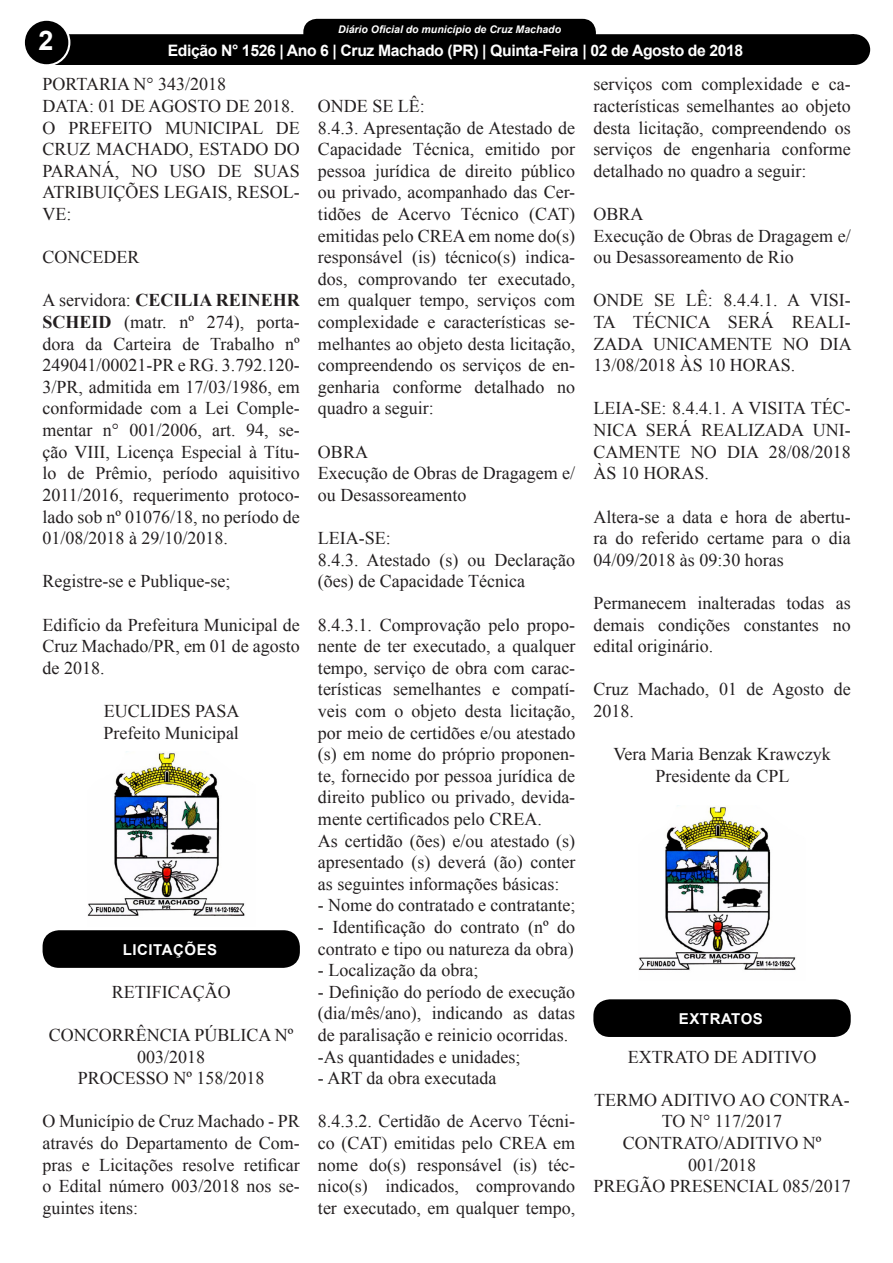
<style>
.page{position:relative;width:893px;height:1263px;background:#fff}
.page>*{position:absolute;margin:0;border:0;box-sizing:border-box;transform-origin:0 0}
.t1{font:700 27px "Arial";color:#fff}
.t2{font:18px/21.6px "Times New Roman";color:#231f20;text-align:justify}
.t3{font:700 15.75px "Arial";letter-spacing:-.025em;color:#fff}
.t4{font:700 15px "Arial";color:#fff}
.t5{font:700 15px "Arial";letter-spacing:.035em;color:#fff}
.t6{font:italic 700 10.5px "Arial";color:#fff}
.s1{font-weight:700}
</style>
<div class="page">
<div style="left:305px;top:20px;width:289px;height:28px;background:#000;border-radius:12px"></div>
<div style="left:303px;top:19px;width:293px;height:31px;border:3px solid #000;border-radius:12px"></div>
<div style="left:39px;top:34px;width:815px;height:31px;background:#000;border:2px solid #000"></div>
<div style="left:24px;top:20px;width:45px;height:45px;background:#000;border-radius:50%"></div>
<div style="left:23px;top:19px;width:47px;height:47px;border:2px solid #fff;border-radius:50%"></div>
<div style="left:840px;top:35px;width:29px;height:29px;background:#000;border-radius:50%"></div>
<div style="left:839px;top:34px;width:31px;height:31px;border:2px solid #000;border-radius:50%"></div>
<div style="left:102px;top:38px;width:676px;height:26px;background:#000"></div>
<img style="left:87px;top:752px;width:158px;height:164px">
<div style="left:43px;top:930px;width:257px;height:38px;background:#000;border-radius:16px"></div>
<img style="left:638px;top:806px;width:158px;height:164px">
<div style="left:593px;top:999px;width:258px;height:38px;background:#000;border-radius:16px"></div>
<p class="t6" style="left:338px;top:22px;width:224px">Diário Oficial do município de Cruz Machado</p>
<p class="t4" style="left:205px;top:40px;width:491px">Edição 1145 - Cruz Machado (PR) - Terça-Feira - 3 de Janeiro de 2017</p>
<p class="t2" style="left:43px;top:73px;width:185px">PORTARIA N° 343/2018</p>
<p class="t2" style="left:43px;top:95px;width:254px">DATA: 01 DE AGOSTO DE 2018.</p>
<p class="t2" style="left:43px;top:116px;width:259px">O PREFEITO MUNICIPAL DE CRUZ MACHADO, ESTADO DO PARANÁ, NO USO DE SUAS ATRIBUIÇÕES LEGAIS, RESOL-VE:</p>
<p class="t2" style="left:43px;top:246px;width:99px">CONCEDER</p>
<p class="t2" style="left:43px;top:289px;width:259px">A servidora: <span class="s1">CECILIA REINEHR SCHEID</span> (matr. nº 274), porta&shy;dora da Carteira de Trabalho nº 249041/00021-PR e RG. 3.792.120- 3/PR, admitida em 17/03/1986, em conformidade com a Lei Comple&shy;mentar n° 001/2006, art. 94, se&shy;ção VIII, Licença Especial à Títu&shy;lo de Prêmio, período aquisitivo 2011/2016, requerimento protoco&shy;lado sob nº 01076/18, no período de 01/08/2018 à 29/10/2018.</p>
<p class="t2" style="left:43px;top:570px;width:189px">Registre-se e Publique-se;</p>
<p class="t2" style="left:43px;top:613px;width:259px">Edifício da Prefeitura Municipal de Cruz Machado/PR, em 01 de agosto de 2018.</p>
<p class="t2" style="left:104px;top:699px;width:137px">EUCLIDES PASA</p>
<p class="t2" style="left:103px;top:721px;width:137px">Prefeito Municipal</p>
<p class="t1" style="left:38px;top:21px;width:17px">2</p>
<p class="t3" style="left:168px;top:39px;width:577px">Edição N° 1526 | Ano 6 | Cruz Machado (PR) | Quinta-Feira | 02 de Agosto de 2018</p>
<p class="t2" style="left:593px;top:73px;width:259px">serviços com complexidade e ca&shy;racterísticas semelhantes ao objeto desta licitação, compreendendo os serviços de engenharia conforme detalhado no quadro a seguir:</p>
<p class="t2" style="left:593px;top:203px;width:52px">OBRA</p>
<p class="t2" style="left:593px;top:224px;width:259px">Execução de Obras de Dragagem e/ ou Desassoreamento de Rio</p>
<p class="t2" style="left:593px;top:289px;width:260px">ONDE SE LÊ: 8.4.4.1. A VISI-TA TÉCNICA SERÁ REALI-ZADA UNICAMENTE NO DIA 13/08/2018 ÀS 10 HORAS.</p>
<p class="t2" style="left:593px;top:397px;width:259px">LEIA-SE: 8.4.4.1. A VISITA TÉC-NICA SERÁ REALIZADA UNI-CAMENTE NO DIA 28/08/2018<br>ÀS 10 HORAS.</p>
<p class="t2" style="left:593px;top:505px;width:259px">Altera-se a data e hora de abertu&shy;ra do referido certame para o dia 04/09/2018 às 09:30 horas</p>
<p class="t2" style="left:593px;top:591px;width:259px">Permanecem inalteradas todas as demais condições constantes no edital originário.</p>
<p class="t2" style="left:593px;top:678px;width:259px">Cruz Machado, 01 de Agosto de<br>2018.</p>
<p class="t2" style="left:613px;top:743px;width:219px">Vera Maria Benzak Krawczyk</p>
<p class="t2" style="left:655px;top:764px;width:135px">Presidente da CPL</p>
<p class="t2" style="left:318px;top:95px;width:108px">ONDE SE LÊ:</p>
<p class="t2" style="left:318px;top:116px;width:259px">8.4.3. Apresentação de Atestado de Capacidade Técnica, emitido por pessoa jurídica de direito público ou privado, acompanhado das Cer&shy;tidões de Acervo Técnico (CAT) emitidas pelo CREA em nome do(s) responsável (is) técnico(s) indica&shy;dos, comprovando ter executado, em qualquer tempo, serviços com complexidade e características se&shy;melhantes ao objeto desta licitação, compreendendo os serviços de en&shy;genharia conforme detalhado no quadro a seguir:</p>
<p class="t2" style="left:318px;top:440px;width:52px">OBRA</p>
<p class="t2" style="left:318px;top:462px;width:259px">Execução de Obras de Dragagem e/ ou Desassoreamento</p>
<p class="t2" style="left:318px;top:527px;width:74px">LEIA-SE:</p>
<p class="t2" style="left:318px;top:548px;width:259px">8.4.3. Atestado (s) ou Declaração (ões) de Capacidade Técnica</p>
<p class="t2" style="left:318px;top:613px;width:259px">8.4.3.1. Comprovação pelo propo&shy;nente de ter executado, a qualquer tempo, serviço de obra com carac&shy;terísticas semelhantes e compatí&shy;veis com o objeto desta licitação, por meio de certidões e/ou atestado (s) em nome do próprio proponen&shy;te, fornecido por pessoa jurídica de direito publico ou privado, devida&shy;mente certificados pelo CREA.</p>
<p class="t2" style="left:318px;top:829px;width:259px">As certidão (ões) e/ou atestado (s) apresentado (s) deverá (ão) conter as seguintes informações básicas:</p>
<p class="t2" style="left:318px;top:894px;width:259px">- Nome do contratado e contratante;</p>
<p class="t2" style="left:318px;top:915px;width:259px">- Identificação do contrato (nº do contrato e tipo ou natureza da obra)</p>
<p class="t2" style="left:318px;top:959px;width:162px">- Localização da obra;</p>
<p class="t2" style="left:318px;top:980px;width:259px">- Definição do período de execução (dia/mês/ano), indicando as datas de paralisação e reinicio ocorridas.</p>
<p class="t2" style="left:318px;top:1045px;width:204px">-As quantidades e unidades;</p>
<p class="t2" style="left:318px;top:1067px;width:180px">- ART da obra executada</p>
<p class="t2" style="left:318px;top:1110px;width:259px">8.4.3.2. Certidão de Acervo Técni&shy;co (CAT) emitidas pelo CREA em nome do(s) responsável (is) téc&shy;nico(s) indicados, comprovando ter executado, em qualquer tempo,</p>
<p class="t5" style="left:123px;top:939px;width:96px">LICITAÇÕES</p>
<p class="t2" style="left:112px;top:980px;width:120px">RETIFICAÇÃO</p>
<p class="t2" style="left:49px;top:1023px;width:246px;text-align:center">CONCORRÊNCIA PÚBLICA Nº<br>003/2018</p>
<p class="t2" style="left:78px;top:1067px;width:188px">PROCESSO Nº 158/2018</p>
<p class="t2" style="left:43px;top:1110px;width:259px">O Município de Cruz Machado - PR através do Departamento de Com&shy;pras e Licitações resolve retificar o Edital número 003/2018 nos se&shy;guintes itens:</p>
<p class="t5" style="left:679px;top:1008px;width:85px">EXTRATOS</p>
<p class="t2" style="left:628px;top:1045px;width:190px">EXTRATO DE ADITIVO</p>
<p class="t2" style="left:594px;top:1088px;width:257px;text-align:center">TERMO ADITIVO AO CONTRA-<br>TO N° 117/2017</p>
<p class="t2" style="left:623px;top:1131px;width:200px;text-align:center">CONTRATO/ADITIVO Nº<br>001/2018</p>
<p class="t2" style="left:593px;top:1175px;width:259px">PREGÃO PRESENCIAL 085/2017</p>
</div>
